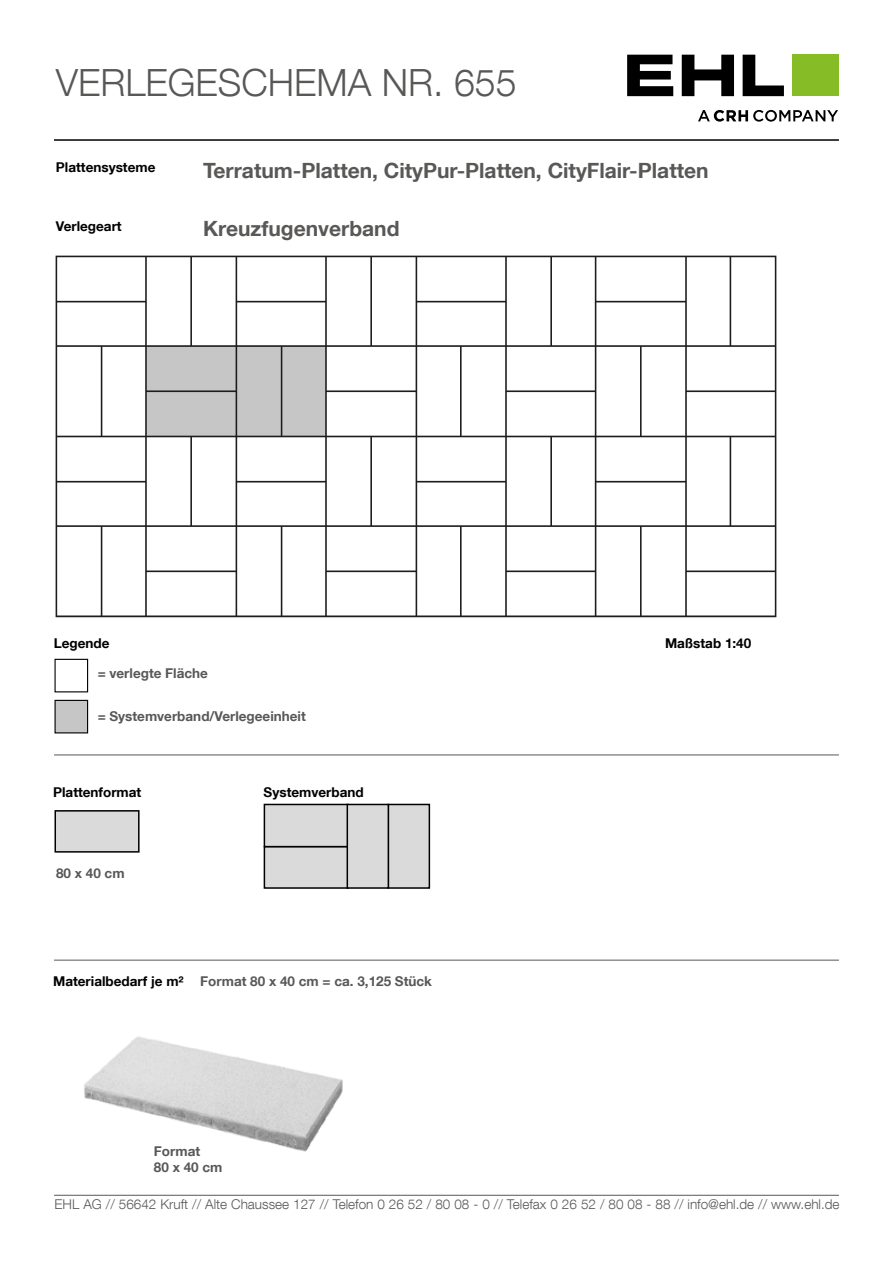
<style>
.page{position:relative;width:893px;height:1263px;background:#fff}
.page>*{position:absolute;margin:0;border:0;box-sizing:border-box;transform-origin:0 0}
.t1{font:300 37.5px "Helvetica Neue LT Com";color:#595857}
.t2{font:700 21px "Helvetica Neue LT Com";color:#595857}
.t3{font:700 13.5px/16.5px "Helvetica Neue LT Com";color:#595857}
.t4{font:300 13.5px "Helvetica Neue LT Com";color:#595857}
.t5{font:700 13.5px "Helvetica Neue LT Com";color:#000}
.s1{color:#000}
</style>
<div class="page">
<hr style="left:54px;top:139px;width:785px;height:2px;background:#000">
<svg style="left:627px;top:55px;width:46px;height:41px"></svg>
<svg style="left:682px;top:55px;width:52px;height:41px"></svg>
<svg style="left:743px;top:55px;width:41px;height:41px"></svg>
<div style="left:792px;top:55px;width:47px;height:41px;background:#86bc25"></div>
<svg style="left:698px;top:110px;width:140px;height:12px"></svg>
<hr style="left:54px;top:1195px;width:785px;height:1px;background:#595857">
<hr style="left:54px;top:960px;width:785px;height:1px;background:#595857">
<hr style="left:54px;top:754px;width:785px;height:1px;background:#595857">
<div style="left:55px;top:811px;width:84px;height:41px;background:#dadada"></div>
<div style="left:55px;top:810px;width:85px;height:43px;border:2px solid #000"></div>
<img style="left:55px;top:255px;width:722px;height:363px">
<img style="left:84px;top:1036px;width:259px;height:116px">
<div style="left:55px;top:659px;width:33px;height:33px;border:1px solid #000"></div>
<div style="left:55px;top:700px;width:33px;height:33px;background:#c6c6c6"></div>
<div style="left:55px;top:700px;width:33px;height:33px;border:1px solid #000"></div>
<div style="left:264px;top:847px;width:84px;height:41px;background:#dadada"></div>
<div style="left:264px;top:846px;width:85px;height:43px;border:2px solid #000"></div>
<div style="left:264px;top:804px;width:84px;height:42px;background:#dadada"></div>
<div style="left:264px;top:804px;width:85px;height:43px;border:2px solid #000"></div>
<div style="left:388px;top:804px;width:41px;height:84px;background:#dadada"></div>
<div style="left:388px;top:804px;width:42px;height:85px;border:2px solid #000"></div>
<div style="left:347px;top:804px;width:41px;height:84px;background:#dadada"></div>
<div style="left:347px;top:804px;width:42px;height:85px;border:2px solid #000"></div>
<h1 class="t1" style="left:56px;top:59px;width:462px">VERLEGESCHEMA NR. 655</h1>
<p class="t5" style="left:56px;top:159px;width:101px">Plattensysteme</p>
<p class="t5" style="left:56px;top:217px;width:67px">Verlegeart</p>
<h2 class="t2" style="left:203px;top:157px;width:507px">Terratum-Platten, CityPur-Platten, CityFlair-Platten</h2>
<h2 class="t2" style="left:203px;top:215px;width:198px">Kreuzfugenverband</h2>
<p class="t5" style="left:54px;top:635px;width:57px">Legende</p>
<p class="t5" style="left:665px;top:635px;width:88px">Maßstab 1:40</p>
<p class="t3" style="left:98px;top:665px;width:112px">= verlegte Fläche</p>
<p class="t3" style="left:98px;top:708px;width:210px">= Systemverband/Verlegeeinheit</p>
<p class="t5" style="left:53px;top:784px;width:90px">Plattenformat</p>
<p class="t5" style="left:264px;top:784px;width:102px">Systemverband</p>
<p class="t3" style="left:56px;top:865px;width:70px">80 x 40 cm</p>
<p class="t3" style="left:53px;top:972px;width:380px"><span class="s1">Materialbedarf je m²</span> Format 80 x 40 cm = ca. 3,125 Stück</p>
<p class="t3" style="left:154px;top:1142px;width:70px">Format<br>80 x 40 cm</p>
<p class="t4" style="left:55px;top:1196px;width:786px">EHL AG // 56642 Kruft // Alte Chaussee 127 // Telefon 0 26 52 / 80 08 - 0 // Telefax 0 26 52 / 80 08 - 88 // info@ehl.de // www.ehl.de</p>
</div>
